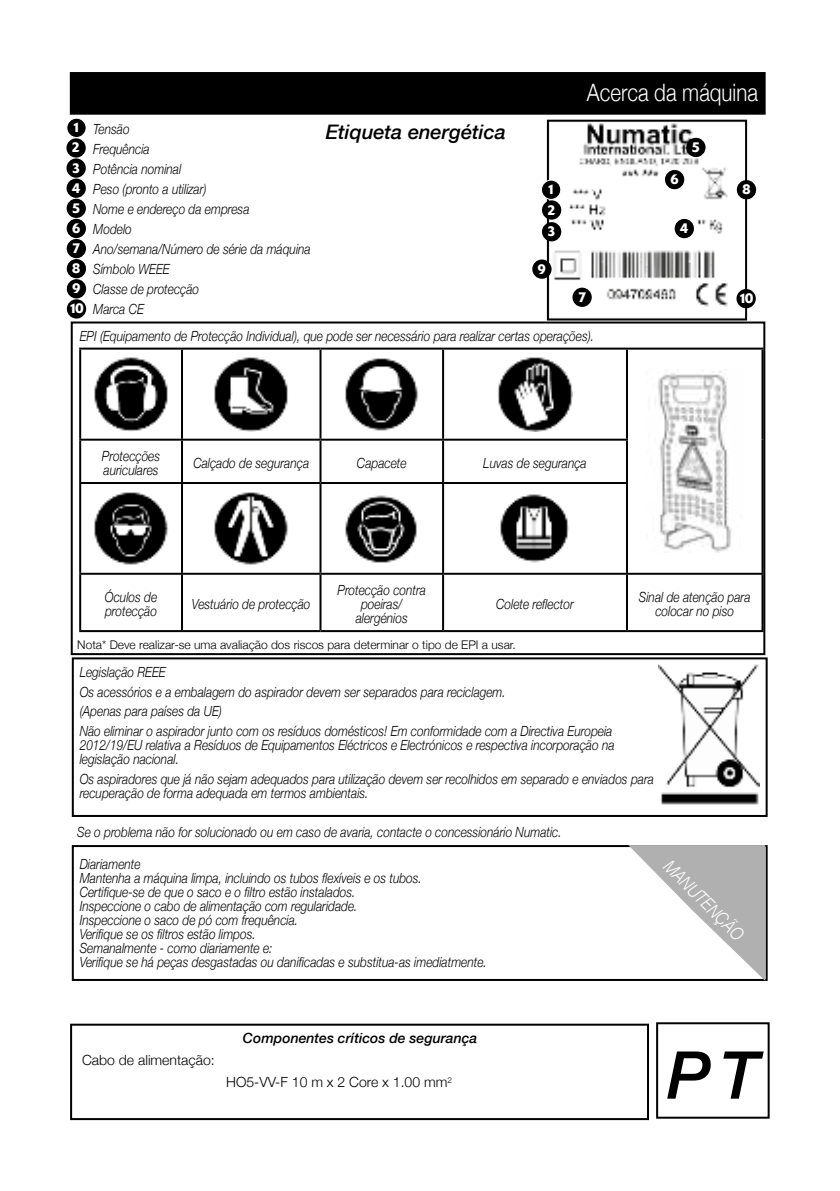
<style>
.page{position:relative;width:840px;height:1191px;background:#fff}
.page>*{position:absolute;margin:0;border:0;box-sizing:border-box;transform-origin:0 0}
.t1{font:italic 500 66px "Helvetica Neue";color:#000}
.t2{font:300 24px "Helvetica Neue";color:#fff;scale:.85 1}
.t3{font:italic 500 20px "Helvetica Neue";color:#000}
.t4{font:italic 300 18px "Helvetica Neue";color:#fff;scale:.85 1}
.t5{font:italic 300 14px/14px "Helvetica Neue";color:#000;scale:.85 1}
.t6{font:300 14px "Helvetica Neue";color:#000}
.t7{font:italic 500 14px "Helvetica Neue";color:#000}
.t8{font:500 14px/20.2px "Delta";color:#fff}
.t9{font:300 12px "Helvetica Neue";color:#000}
</style>
<div class="page">
<div style="left:70px;top:1023px;width:578px;height:97px;border:2px solid #000"></div>
<div style="left:655px;top:1022px;width:114px;height:96px;border:2px solid #000"></div>
<div style="left:67px;top:118px;width:19px;height:19px;background:#000;border-radius:50%"></div>
<div style="left:66px;top:118px;width:21px;height:20px;border:1px solid #fff;border-radius:50%"></div>
<div style="left:66px;top:138px;width:20px;height:20px;background:#000;border-radius:50%"></div>
<div style="left:66px;top:158px;width:20px;height:20px;background:#000;border-radius:50%"></div>
<div style="left:66px;top:178px;width:20px;height:20px;background:#000;border-radius:50%"></div>
<div style="left:67px;top:199px;width:19px;height:19px;background:#000;border-radius:50%"></div>
<div style="left:67px;top:219px;width:19px;height:19px;background:#000;border-radius:50%"></div>
<div style="left:67px;top:239px;width:19px;height:19px;background:#000;border-radius:50%"></div>
<div style="left:67px;top:259px;width:19px;height:19px;background:#000;border-radius:50%"></div>
<div style="left:67px;top:279px;width:19px;height:19px;background:#000;border-radius:50%"></div>
<div style="left:67px;top:299px;width:19px;height:19px;background:#000;border-radius:50%"></div>
<div style="left:71px;top:73px;width:693px;height:41px;background:#000"></div>
<div style="left:70px;top:72px;width:695px;height:43px;border:2px solid #000"></div>
<div style="left:72px;top:845px;width:695px;height:136px;border:2px solid #000"></div>
<div style="left:72px;top:657px;width:695px;height:160px;border:2px solid #000"></div>
<img style="left:658px;top:664px;width:101px;height:141px">
<img style="left:549px;top:123px;width:193px;height:194px">
<div style="left:546px;top:120px;width:200px;height:200px;border:2px solid #000"></div>
<div style="left:541px;top:180px;width:19px;height:19px;background:#000;border-radius:50%"></div>
<div style="left:540px;top:180px;width:21px;height:20px;border:1px solid #fff;border-radius:50%"></div>
<div style="left:541px;top:200px;width:20px;height:20px;background:#000;border-radius:50%"></div>
<div style="left:541px;top:222px;width:20px;height:19px;background:#000;border-radius:50%"></div>
<div style="left:674px;top:219px;width:19px;height:19px;background:#000;border-radius:50%"></div>
<div style="left:685px;top:138px;width:20px;height:19px;background:#000;border-radius:50%"></div>
<div style="left:664px;top:170px;width:20px;height:19px;background:#000;border-radius:50%"></div>
<div style="left:572px;top:288px;width:19px;height:19px;background:#000;border-radius:50%"></div>
<div style="left:736px;top:180px;width:19px;height:19px;background:#000;border-radius:50%"></div>
<div style="left:532px;top:259px;width:19px;height:20px;background:#000;border-radius:50%"></div>
<div style="left:736px;top:289px;width:19px;height:19px;background:#000;border-radius:50%"></div>
<div style="left:71px;top:321px;width:693px;height:334px;border:2px solid #000"></div>
<hr style="left:79px;top:347px;width:103px;height:2px;background:#000">
<hr style="left:79px;top:349px;width:2px;height:90px;background:#000">
<hr style="left:182px;top:347px;width:138px;height:2px;background:#000">
<hr style="left:181px;top:349px;width:2px;height:90px;background:#000">
<hr style="left:320px;top:347px;width:123px;height:2px;background:#000">
<hr style="left:319px;top:349px;width:2px;height:90px;background:#000">
<hr style="left:443px;top:347px;width:183px;height:2px;background:#000">
<hr style="left:442px;top:349px;width:2px;height:90px;background:#000">
<hr style="left:626px;top:347px;width:137px;height:2px;background:#000">
<hr style="left:625px;top:349px;width:2px;height:90px;background:#000">
<hr style="left:761px;top:349px;width:2px;height:91px;background:#000">
<hr style="left:79px;top:439px;width:103px;height:2px;background:#000">
<hr style="left:79px;top:441px;width:2px;height:41px;background:#000">
<hr style="left:182px;top:439px;width:138px;height:2px;background:#000">
<hr style="left:181px;top:441px;width:2px;height:41px;background:#000">
<hr style="left:320px;top:439px;width:123px;height:2px;background:#000">
<hr style="left:319px;top:441px;width:2px;height:41px;background:#000">
<hr style="left:443px;top:439px;width:184px;height:2px;background:#000">
<hr style="left:442px;top:441px;width:2px;height:41px;background:#000">
<hr style="left:625px;top:441px;width:2px;height:41px;background:#000">
<hr style="left:761px;top:440px;width:2px;height:43px;background:#000">
<hr style="left:79px;top:482px;width:103px;height:2px;background:#000">
<hr style="left:79px;top:484px;width:2px;height:89px;background:#000">
<hr style="left:182px;top:482px;width:138px;height:2px;background:#000">
<hr style="left:181px;top:484px;width:2px;height:89px;background:#000">
<hr style="left:320px;top:482px;width:123px;height:2px;background:#000">
<hr style="left:319px;top:484px;width:2px;height:89px;background:#000">
<hr style="left:443px;top:482px;width:184px;height:2px;background:#000">
<hr style="left:442px;top:484px;width:2px;height:89px;background:#000">
<hr style="left:625px;top:484px;width:2px;height:89px;background:#000">
<hr style="left:761px;top:483px;width:2px;height:90px;background:#000">
<hr style="left:79px;top:573px;width:103px;height:2px;background:#000">
<hr style="left:79px;top:575px;width:2px;height:55px;background:#000">
<hr style="left:182px;top:573px;width:138px;height:2px;background:#000">
<hr style="left:181px;top:575px;width:2px;height:55px;background:#000">
<hr style="left:320px;top:573px;width:123px;height:2px;background:#000">
<hr style="left:319px;top:575px;width:2px;height:55px;background:#000">
<hr style="left:443px;top:573px;width:183px;height:2px;background:#000">
<hr style="left:442px;top:575px;width:2px;height:55px;background:#000">
<hr style="left:626px;top:573px;width:137px;height:2px;background:#000">
<hr style="left:625px;top:575px;width:2px;height:55px;background:#000">
<hr style="left:761px;top:575px;width:2px;height:55px;background:#000">
<hr style="left:79px;top:630px;width:103px;height:2px;background:#000">
<hr style="left:182px;top:630px;width:138px;height:2px;background:#000">
<hr style="left:320px;top:630px;width:123px;height:2px;background:#000">
<hr style="left:443px;top:630px;width:183px;height:2px;background:#000">
<hr style="left:626px;top:630px;width:137px;height:2px;background:#000">
<img style="left:94px;top:357px;width:74px;height:74px">
<img style="left:214px;top:357px;width:74px;height:75px">
<img style="left:345px;top:358px;width:73px;height:73px">
<img style="left:498px;top:357px;width:74px;height:75px">
<img style="left:655px;top:371px;width:77px;height:181px">
<img style="left:94px;top:492px;width:74px;height:73px">
<img style="left:214px;top:492px;width:74px;height:73px">
<img style="left:345px;top:495px;width:72px;height:68px">
<img style="left:500px;top:494px;width:69px;height:69px">
<svg style="left:628px;top:845px;width:136px;height:136px"></svg>
<p class="t8" style="left:69px;top:117px;width:17px">1<br>2<br>3<br>4<br>5<br>6<br>7<br>8<br>9<br>10</p>
<p class="t5" style="left:93px;top:119px;width:257px;line-height:20px">Tensão<br>Frequência<br>Potência nominal<br>Peso (pronto a utilizar)<br>Nome e endereço da empresa<br>Modelo<br>Ano/semana/Número de série da máquina<br>Símbolo WEEE<br>Classe de protecção<br>Marca CE</p>
<h3 class="t3" style="left:325px;top:124px;width:182px">Etiqueta energética</h3>
<h2 class="t2" style="left:586px;top:80px;width:202px">Acerca da máquina</h2>
<p class="t8" style="left:691px;top:137px;width:10px">5</p>
<p class="t8" style="left:669px;top:169px;width:10px">6</p>
<p class="t8" style="left:546px;top:179px;width:11px">1<br>2</p>
<p class="t8" style="left:547px;top:221px;width:10px">3</p>
<p class="t8" style="left:679px;top:218px;width:10px">4</p>
<p class="t8" style="left:537px;top:259px;width:10px">9</p>
<p class="t8" style="left:577px;top:287px;width:10px">7</p>
<p class="t8" style="left:741px;top:179px;width:10px">8</p>
<p class="t8" style="left:738px;top:288px;width:17px">10</p>
<p class="t5" style="left:80px;top:329px;width:606px">EPI (Equipamento de Protecção Individual), que pode ser necessário para realizar certas operações).</p>
<p class="t5" style="left:102px;top:449px;width:70px">Protecções auriculares</p>
<p class="t5" style="left:193px;top:456px;width:138px">Calçado de segurança</p>
<p class="t5" style="left:357px;top:456px;width:60px">Capacete</p>
<p class="t5" style="left:483px;top:456px;width:123px">Luvas de segurança</p>
<p class="t5" style="left:337px;top:583px;width:106px;text-align:center">Protecção contra poeiras/ alergénios</p>
<p class="t5" style="left:105px;top:590px;width:63px">Óculos de protecção</p>
<p class="t5" style="left:192px;top:597px;width:141px">Vestuário de protecção</p>
<p class="t5" style="left:496px;top:596px;width:93px">Colete reflector</p>
<p class="t5" style="left:638px;top:590px;width:133px;text-align:center">Sinal de atenção para colocar no piso</p>
<p class="t9" style="left:77px;top:638px;width:440px">Nota* Deve realizar-se uma avaliação dos riscos para determinar o tipo de EPI a usar.</p>
<p class="t5" style="left:80px;top:662px;width:628px;line-height:19.6px">Legislação REEE<br>Os acessórios e a embalagem do aspirador devem ser separados para reciclagem.<br>(Apenas para países da UE)<br>Não eliminar o aspirador junto com os resíduos domésticos! Em conformidade com a Directiva Europeia</p>
<p class="t5" style="left:80px;top:738px;width:630px">2012/19/EU relativa a Resíduos de Equipamentos Eléctricos e Electrónicos e respectiva incorporação na legislação nacional.</p>
<p class="t5" style="left:80px;top:771px;width:676px">Os aspiradores que já não sejam adequados para utilização devem ser recolhidos em separado e enviados para recuperação de forma adequada em termos ambientais.</p>
<p class="t5" style="left:77px;top:825px;width:571px">Se o problema não for solucionado ou em caso de avaria, contacte o concessionário Numatic.</p>
<p class="t5" style="left:80px;top:857px;width:480px">Diariamente<br>Mantenha a máquina limpa, incluindo os tubos flexíveis e os tubos.<br>Certifique-se de que o saco e o filtro estão instalados.<br>Inspeccione o cabo de alimentação com regularidade.<br>Inspeccione o saco de pó com frequência.<br>Verifique se os filtros estão limpos.<br>Semanalmente - como diariamente e:<br>Verifique se há peças desgastadas ou danificadas e substitua-as imediatmente.</p>
<p class="t4" style="left:673px;top:856px;width:124px;rotate:45deg">MANUTENÇÃO</p>
<p class="t6" style="left:82px;top:1053px;width:134px">Cabo de alimentação:</p>
<p class="t7" style="left:243px;top:1032px;width:236px">Componentes críticos de segurança</p>
<p class="t6" style="left:226px;top:1074px;width:227px">HO5-VV-F 10 m x 2 Core x 1.00 mm<sup>2</sup></p>
<h1 class="t1" style="left:666px;top:1050px;width:93px">PT</h1>
</div>
